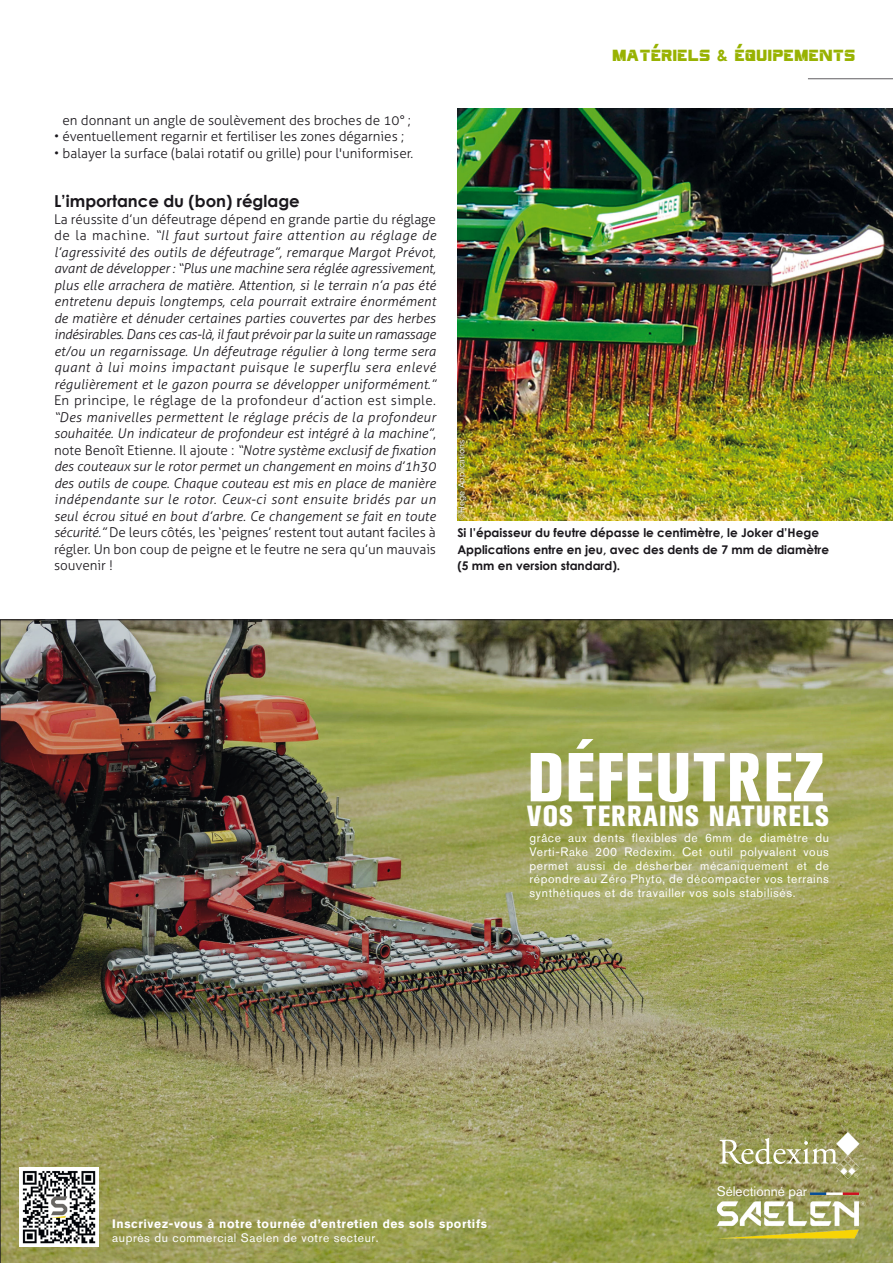
<style>
.page{position:relative;width:893px;height:1263px;background:#fff}
.page>*{position:absolute;margin:0;border:0;box-sizing:border-box;transform-origin:0 0}
.t1{font:800 condensed 68.4px "Akzidenz Grotesk BQ";letter-spacing:.02em;color:#fff}
.t2{font:800 condensed 28.95px "Akzidenz Grotesk BQ";letter-spacing:.04em;color:#fff}
.t3{font:700 16.5px "Century Gothic";color:#1a171c}
.t4{font:16.5px "Cyberfall";color:#98b202}
.t5{font:13.65px "Akzidenz Grotesk BQ";color:#fff}
.t6{font:italic 300 13.5px/16.5px "Aller";letter-spacing:.015em;color:#1a171c;text-align:justify}
.t7{font:300 13.5px "Aller";color:#1a171c}
.t8{font:300 13.5px "Aller";letter-spacing:.025em;color:#1a171c}
.t9{font:12.15px/13.6px "Akzidenz Grotesk BQ";letter-spacing:.05em;color:#fff;text-align:justify}
.t10{font:700 12.15px "Akzidenz Grotesk BQ";letter-spacing:.05em;color:#fff}
.t11{font:700 12px/16.5px "Century Gothic";color:#1a171c}
.t12{font:9px "Proxima Nova";color:#fff}
.s1{font-family:"Century Gothic";font-weight:700}
.s2{font-style:normal}
</style>
<div class="page">
<hr style="left:808px;top:78px;width:85px;height:1px;background:#1a171c">
<img style="left:0;top:620px;width:893px;height:643px">
<img style="left:457px;top:108px;width:436px;height:412px">
<div style="left:456px;top:438px;width:11px;height:83px;background:#1a171c;opacity:.75"></div>
<p class="t4" style="left:612px;top:44px;width:245px">MATÉRIELS <span class="s1">&amp;</span> ÉQUIPEMENTS</p>
<p class="t7" style="left:63px;top:112px;width:350px">en donnant un angle de soulèvement des broches de 10° ;</p>
<p class="t7" style="left:54px;top:128px;width:351px">• éventuellement regarnir et fertiliser les zones dégarnies ;</p>
<p class="t7" style="left:54px;top:145px;width:361px">• balayer la surface (balai rotatif ou grille) pour l'uniformiser.</p>
<p class="t3" style="left:54px;top:191px;width:247px">L’importance du (bon) réglage</p>
<p class="t6" style="left:54px;top:210px;width:383px"><span class="s2">La réussite d’un défeutrage dépend en grande partie du réglage de la machine.</span> “Il faut surtout faire attention au réglage de l’agressivité des outils de défeutrage”, remarque Margot Prévot, avant de développer : “Plus une machine sera réglée agressivement, plus elle arrachera de matière. Attention, si le terrain n’a pas été entretenu depuis longtemps, cela pourrait extraire énormément de matière et dénuder certaines parties couvertes par des herbes indésirables. Dans ces cas-là, il faut prévoir par la suite un ramassage et/ou un regarnissage. Un défeutrage régulier à long terme sera quant à lui moins impactant puisque le superflu sera enlevé régulièrement et le gazon pourra se développer uniformément.”</p>
<p class="t8" style="left:54px;top:392px;width:383px">En principe, le réglage de la profondeur d’action est simple.</p>
<p class="t6" style="left:54px;top:408px;width:384px">“Des manivelles permettent le réglage précis de la profondeur souhaitée. Un indicateur de profondeur est intégré à la machine”<span class="s2">, note Benoît Etienne. Il ajoute :</span> “Notre système exclusif de fixation des couteaux sur le rotor permet un changement en moins d’1h30 des outils de coupe. Chaque couteau est mis en place de manière indépendante sur le rotor. Ceux-ci sont ensuite bridés par un seul écrou situé en bout d’arbre. Ce changement se fait en toute sécurité.” <span class="s2">De leurs côtés, les ‘peignes’ restent tout autant faciles à régler. Un bon coup de peigne et le feutre ne sera qu’un mauvais souvenir !</span></p>
<p class="t12" style="left:455px;top:519px;width:81px;rotate:-90deg">©Hege Applications</p>
<p class="t11" style="left:457px;top:524px;width:373px">Si l’épaisseur du feutre dépasse le centimètre, le Joker d’Hege<br>Applications entre en jeu, avec des dents de 7 mm de diamètre (5 mm en version standard).</p>
<h1 class="t1" style="left:527px;top:738px;width:298px">DÉFEUTREZ</h1>
<h2 class="t2" style="left:527px;top:799px;width:303px">VOS TERRAINS NATURELS</h2>
<p class="t9" style="left:530px;top:831px;width:301px">grâce aux dents flexibles de 6mm de diamètre du Verti-Rake 200 Redexim. Cet outil polyvalent vous permet aussi de désherber mécaniquement et de répondre au Zéro Phyto, de décompacter vos terrains synthétiques et de travailler vos sols stabilisés.</p>
<p class="t5" style="left:717px;top:1183px;width:92px">Sélectionné par</p>
<p class="t10" style="left:112px;top:1216px;width:376px">Inscrivez-vous à notre tournée d’entretien des sols sportifs</p>
<p class="t9" style="left:112px;top:1231px;width:268px">auprès du commercial Saelen de votre secteur.</p>
</div>
